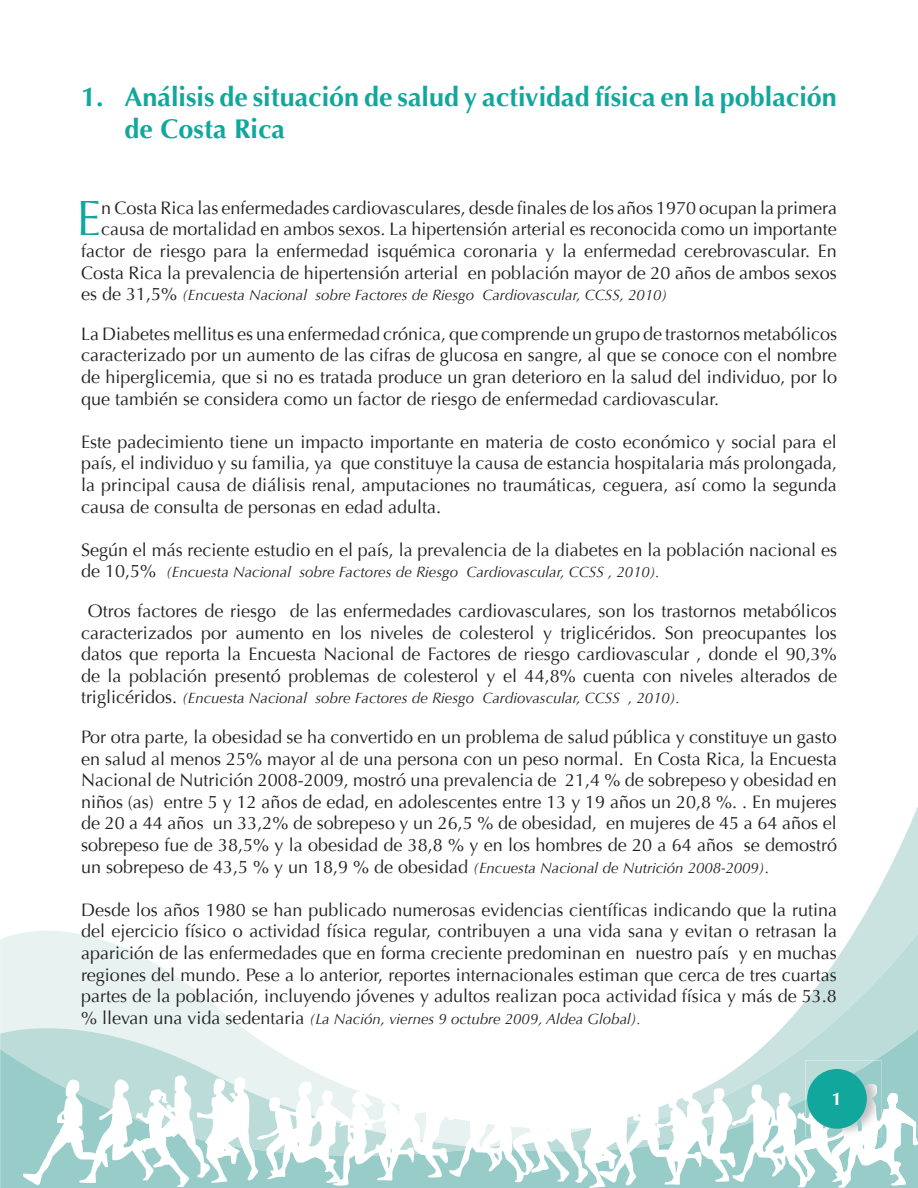
<style>
.page{position:relative;width:918px;height:1188px;background:#fff}
.page>*{position:absolute;margin:0;border:0;box-sizing:border-box;transform-origin:0 0}
.t1{font:49.5px "Optima";color:#12a79d}
.t2{font:700 27px/32.4px "Optima";color:#12a79d}
.t3{font:18px/21.6px "Optima";color:#231f20;text-align:justify}
.t4{font:700 18px "Optima";color:#fff}
.t5{font:italic 15px "Optima";color:#231f20}
.s1{font-style:normal;font-size:18px}
.s2{font-style:normal}
</style>
<div class="page">
<svg style="left:0;top:806px;width:918px;height:224px"></svg>
<svg style="left:483px;top:933px;width:435px;height:97px"></svg>
<svg style="left:0;top:1030px;width:918px;height:158px"></svg>
<img style="left:805px;top:1061px;width:77px;height:14px">
<svg style="left:23px;top:1075px;width:895px;height:113px"></svg>
<img style="left:834px;top:1084px;width:48px;height:53px">
<div style="left:807px;top:1069px;width:60px;height:60px;background:#12a79d;border-radius:50%"></div>
<h2 class="t2" style="left:124px;top:81px;width:714px;text-indent:-43px">1. Análisis de situación de salud y actividad física en la población de Costa Rica</h2>
<p class="t3" style="left:81px;top:197px;width:757px;text-align:right">n Costa Rica las enfermedades cardiovasculares, desde finales de los años 1970 ocupan la primera causa de mortalidad en ambos sexos. La hipertensión arterial es reconocida como un importante factor de riesgo para la enfermedad isquémica coronaria y la enfermedad cerebrovascular. En Costa Rica la prevalencia de hipertensión arterial en población mayor de 20 años de ambos sexos</p>
<p class="t5" style="left:81px;top:286px;width:588px"><span class="s1">es de 31,5%</span> (Encuesta Nacional sobre Factores de Riesgo Cardiovascular, CCSS, 2010)</p>
<p class="t3" style="left:81px;top:323px;width:758px">La Diabetes mellitus es una enfermedad crónica, que comprende un grupo de trastornos metabólicos caracterizado por un aumento de las cifras de glucosa en sangre, al que se conoce con el nombre de hiperglicemia, que si no es tratada produce un gran deterioro en la salud del individuo, por lo que también se considera como un factor de riesgo de enfermedad cardiovascular.</p>
<p class="t3" style="left:81px;top:431px;width:758px">Este padecimiento tiene un impacto importante en materia de costo económico y social para el país, el individuo y su familia, ya que constituye la causa de estancia hospitalaria más prolongada, la principal causa de diálisis renal, amputaciones no traumáticas, ceguera, así como la segunda causa de consulta de personas en edad adulta.</p>
<p class="t3" style="left:81px;top:539px;width:758px">Según el más reciente estudio en el país, la prevalencia de la diabetes en la población nacional es</p>
<p class="t5" style="left:81px;top:564px;width:580px"><span class="s1">de 10,5%</span> (Encuesta Nacional sobre Factores de Riesgo Cardiovascular, CCSS , 2010).</p>
<p class="t3" style="left:81px;top:600px;width:758px;text-align:center">Otros factores de riesgo de las enfermedades cardiovasculares, son los trastornos metabólicos caracterizados por aumento en los niveles de colesterol y triglicéridos. Son preocupantes los datos que reporta la Encuesta Nacional de Factores de riesgo cardiovascular , donde el 90,3% de la población presentó problemas de colesterol y el 44,8% cuenta con niveles alterados de</p>
<p class="t5" style="left:81px;top:690px;width:600px"><span class="s1">triglicéridos.</span> (Encuesta Nacional sobre Factores de Riesgo Cardiovascular, CCSS , 2010).</p>
<p class="t3" style="left:81px;top:726px;width:758px">Por otra parte, la obesidad se ha convertido en un problema de salud pública y constituye un gasto en salud al menos 25% mayor al de una persona con un peso normal. En Costa Rica, la Encuesta Nacional de Nutrición 2008-2009, mostró una prevalencia de 21,4 % de sobrepeso y obesidad en niños (as) entre 5 y 12 años de edad, en adolescentes entre 13 y 19 años un 20,8 %. . En mujeres de 20 a 44 años un 33,2% de sobrepeso y un 26,5 % de obesidad, en mujeres de 45 a 64 años el sobrepeso fue de 38,5% y la obesidad de 38,8 % y en los hombres de 20 a 64 años se demostró</p>
<p class="t5" style="left:81px;top:859px;width:689px"><span class="s1">un sobrepeso de 43,5 % y un 18,9 % de obesidad</span> (Encuesta Nacional de Nutrición 2008-2009)<span class="s2">.</span></p>
<p class="t3" style="left:81px;top:899px;width:758px">Desde los años 1980 se han publicado numerosas evidencias científicas indicando que la rutina del ejercicio físico o actividad física regular, contribuyen a una vida sana y evitan o retrasan la aparición de las enfermedades que en forma creciente predominan en nuestro país y en muchas regiones del mundo. Pese a lo anterior, reportes internacionales estiman que cerca de tres cuartas partes de la población, incluyendo jóvenes y adultos realizan poca actividad física y más de 53.8</p>
<p class="t5" style="left:81px;top:1010px;width:561px"><span class="s1">% llevan una vida sedentaria</span> (La Nación, viernes 9 octubre 2009, Aldea Global).</p>
<h1 class="t1" style="left:77px;top:190px;width:26px">E</h1>
<p class="t4" style="left:832px;top:1089px;width:12px">1</p>
</div>
